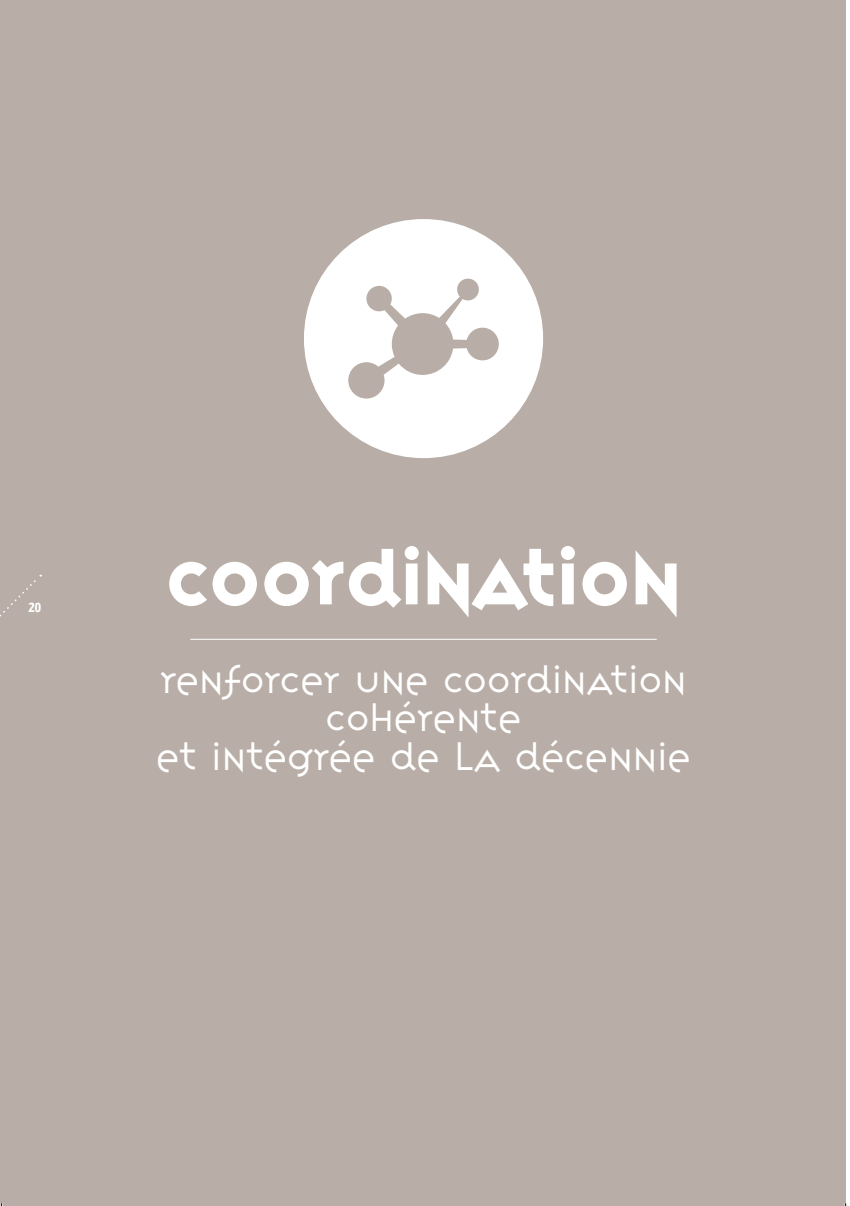
<style>
.page{position:relative;width:850px;height:1206px;background:#fff}
.page>*{position:absolute;margin:0;border:0;box-sizing:border-box;transform-origin:0 0}
.t1{font:70px "Variex OT";color:#fff}
.t2{font:300 35px/38.5px "Variex OT";color:#fff;text-align:center}
.t3{font:700 15.75px "Yanone Kaffeesatz";color:#fff}
</style>
<div class="page">
<div style="left:0;top:0;width:845px;height:1205px;background:#b9aea7"></div>
<div style="left:304px;top:219px;width:239px;height:239px;background:#fff;border-radius:50%"></div>
<svg style="left:348px;top:278px;width:150px;height:120px"></svg>
<svg style="left:0;top:574px;width:41px;height:43px"></svg>
<hr style="left:190px;top:639px;width:466px;height:1px;background:#fff">
<p class="t3" style="left:29px;top:596px;width:14px">20</p>
<h1 class="t1" style="left:165px;top:544px;width:517px">COORDINATION</h1>
<p class="t2" style="left:156px;top:661px;width:536px">RENFORCER UNE COORDINATION<br>COHÉRENTE<br>ET INTÉGRÉE DE LA DÉCENNIE</p>
</div>
